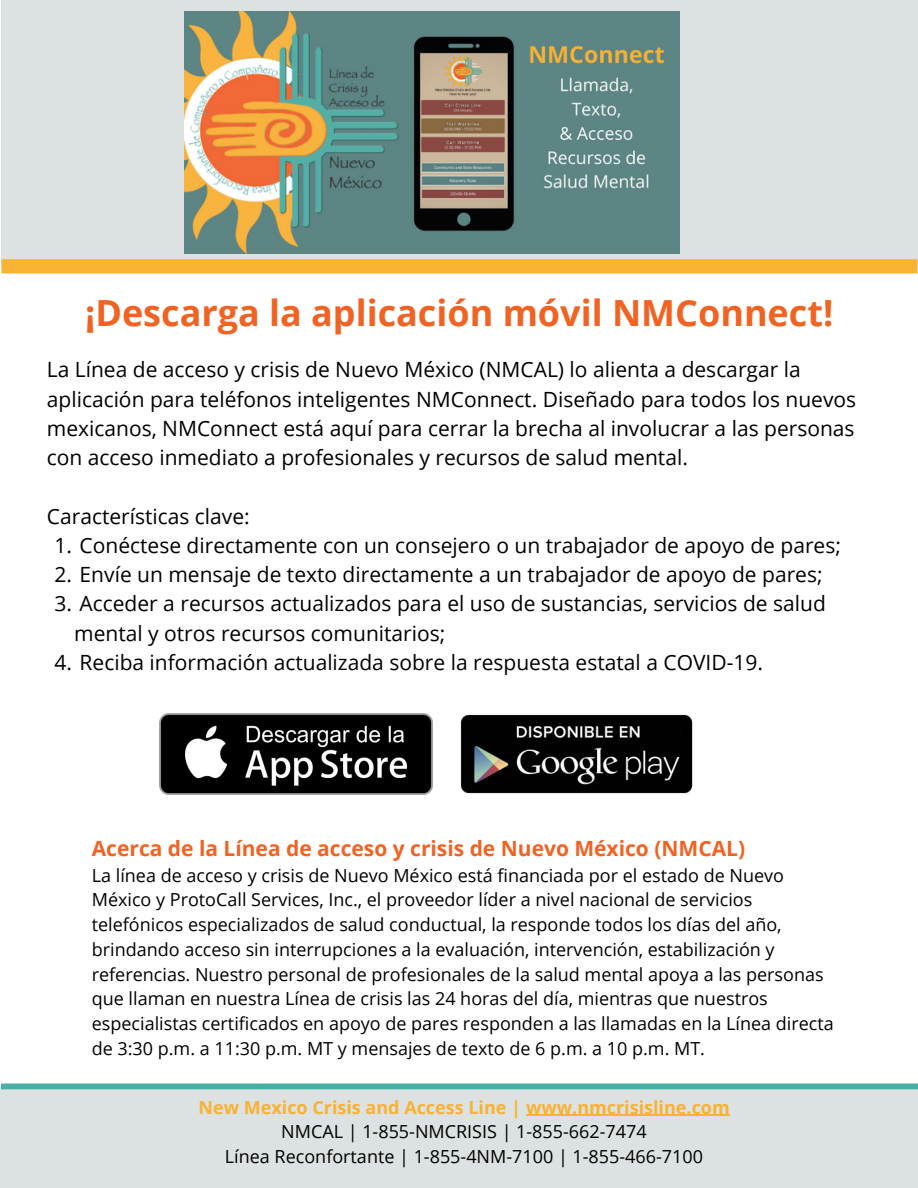
<style>
.page{position:relative;width:918px;height:1188px;background:#fff}
.page>*{position:absolute;margin:0;border:0;box-sizing:border-box;transform-origin:0 0}
.t1{font:700 36px "Open Sans";color:#f06322}
.t2{font:21px/29.2px "Open Sans";color:#000}
.t3{font:700 21px "Open Sans";color:#f06322}
.t4{font:18px/24.8px "Open Sans";color:#000}
.t5{font:700 18px "Open Sans";color:#f9b231}
</style>
<div class="page">
<div style="left:1px;top:0;width:917px;height:266px;background:#dce1e1"></div>
<svg style="left:1px;top:259px;width:917px;height:14px;background:#f8b233"></svg>
<div style="left:0;top:1086px;width:917px;height:102px;background:#dce1e1"></div>
<hr style="left:526px;top:1115px;width:204px;height:1px;background:#f9b231">
<div style="left:1px;top:1084px;width:917px;height:5px;background:#49afa6"></div>
<img style="left:460px;top:714px;width:233px;height:80px">
<img style="left:159px;top:714px;width:273px;height:81px">
<img style="left:185px;top:12px;width:495px;height:242px">
<h1 class="t1" style="left:85px;top:288px;width:750px">¡Descarga la aplicación móvil NMConnect!</h1>
<p class="t2" style="left:47px;top:355px;width:811px">La Línea de acceso y crisis de Nuevo México (NMCAL) lo alienta a descargar la aplicación para teléfonos inteligentes NMConnect. Diseñado para todos los nuevos mexicanos, NMConnect está aquí para cerrar la brecha al involucrar a las personas con acceso inmediato a profesionales y recursos de salud mental.</p>
<p class="t2" style="left:47px;top:501px;width:204px">Características clave:</p>
<p class="t2" style="left:55px;top:530px;width:788px">1. Conéctese directamente con un consejero o un trabajador de apoyo de pares;</p>
<p class="t2" style="left:55px;top:559px;width:770px">2. Envíe un mensaje de texto directamente a un trabajador de apoyo de pares;</p>
<p class="t2" style="left:74px;top:589px;width:753px;text-indent:-20px">3. Acceder a recursos actualizados para el uso de sustancias, servicios de salud mental y otros recursos comunitarios;</p>
<p class="t2" style="left:55px;top:647px;width:710px">4. Reciba información actualizada sobre la respuesta estatal a COVID-19.</p>
<p class="t3" style="left:92px;top:833px;width:655px">Acerca de la Línea de acceso y crisis de Nuevo México (NMCAL)</p>
<p class="t4" style="left:92px;top:862px;width:744px">La línea de acceso y crisis de Nuevo México está financiada por el estado de Nuevo México y ProtoCall Services, Inc., el proveedor líder a nivel nacional de servicios telefónicos especializados de salud conductual, la responde todos los días del año, brindando acceso sin interrupciones a la evaluación, intervención, estabilización y referencias. Nuestro personal de profesionales de la salud mental apoya a las personas que llaman en nuestra Línea de crisis las 24 horas del día, mientras que nuestros especialistas certificados en apoyo de pares responden a las llamadas en la Línea directa de 3:30 p.m. a 11:30 p.m. MT y mensajes de texto de 6 p.m. a 10 p.m. MT.</p>
<p class="t5" style="left:199px;top:1094px;width:533px">New Mexico Crisis and Access Line | www.nmcrisisline.com</p>
<p class="t4" style="left:225px;top:1119px;width:479px;text-align:center">NMCAL | 1-855-NMCRISIS | 1-855-662-7474<br>Línea Reconfortante | 1-855-4NM-7100 | 1-855-466-7100</p>
</div>
